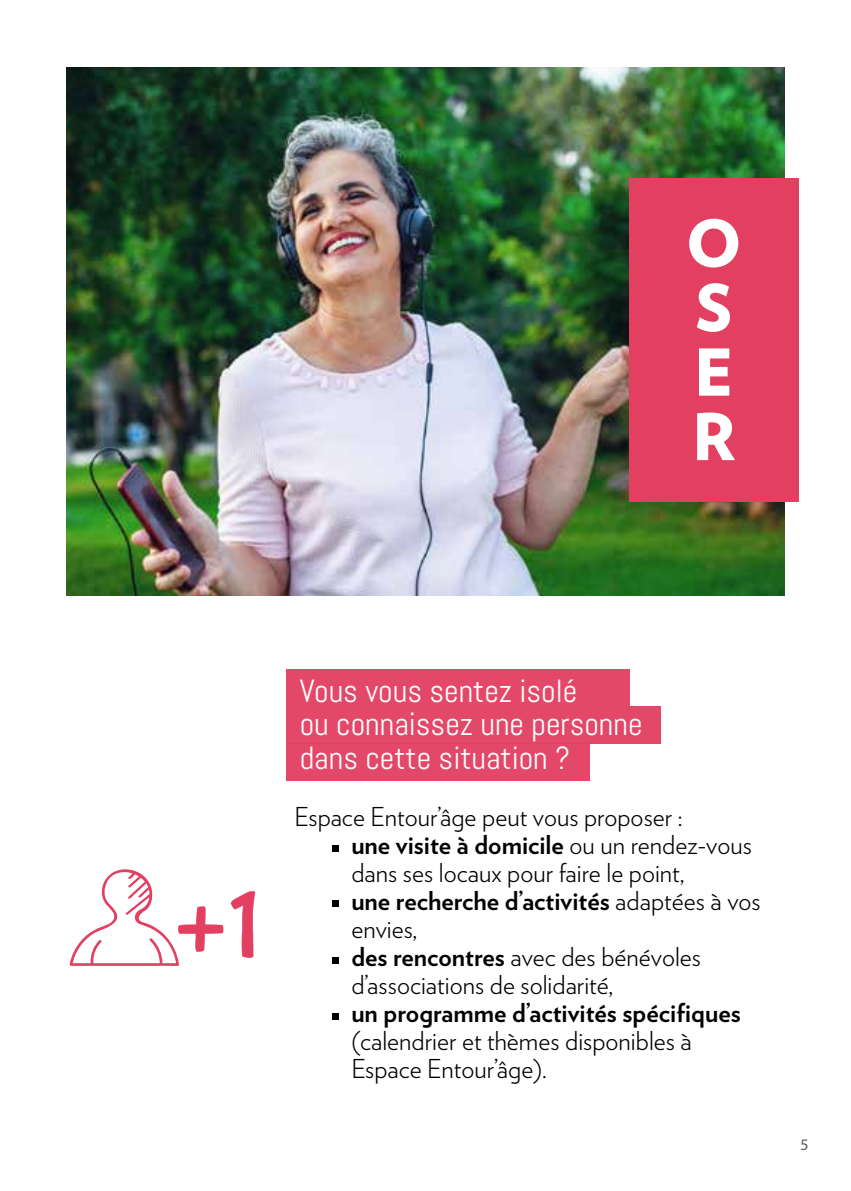
<style>
.page{position:relative;width:851px;height:1191px;background:#fff}
.page>*{position:absolute;margin:0;border:0;box-sizing:border-box;transform-origin:0 0}
.t1{font:900 64.4px/64.4px "Verlag";color:#fff}
.t2{font:32px/33.6px "Abel";color:#fff}
.t3{font:300 26px/28px "Verlag";color:#000}
.t4{font:700 26px "Verlag";color:#000}
.s1{font-weight:700}
</style>
<div class="page">
<svg style="left:231px;top:891px;width:24px;height:67px"></svg>
<svg style="left:70px;top:869px;width:153px;height:97px"></svg>
<div style="left:286px;top:669px;width:343px;height:36px;background:#e44869"></div>
<div style="left:286px;top:705px;width:374px;height:38px;background:#e44869"></div>
<div style="left:286px;top:743px;width:303px;height:38px;background:#e44869"></div>
<img style="left:67px;top:68px;width:716px;height:527px">
<div style="left:629px;top:179px;width:169px;height:323px;background:#e33f61"></div>
<svg style="left:332px;top:845px;width:6px;height:6px"></svg>
<svg style="left:332px;top:900px;width:6px;height:6px"></svg>
<svg style="left:332px;top:957px;width:6px;height:6px"></svg>
<svg style="left:332px;top:1013px;width:6px;height:6px"></svg>
<h1 class="t1" style="left:685px;top:208px;width:58px">O<br>S<br>E<br>R</h1>
<p class="t2" style="left:300px;top:674px;width:344px">Vous vous sentez isolé<br>ou connaissez une personne dans cette situation ?</p>
<p class="t3" style="left:351px;top:801px;width:411px;text-indent:-57px">Espace Entour’âge peut vous proposer :<br><span class="s1">une visite à domicile</span> ou un rendez-vous dans ses locaux pour faire le point,<br><span class="s1">une recherche d’activités</span> adaptées à vos envies,<br><span class="s1">des rencontres</span> avec des bénévoles d’associations de solidarité,</p>
<p class="t4" style="left:351px;top:992px;width:391px">un programme d’activités spécifiques</p>
<p class="t3" style="left:351px;top:1025px;width:342px">(calendrier et thèmes disponibles à<br>Espace Entour’âge).</p>
</div>
